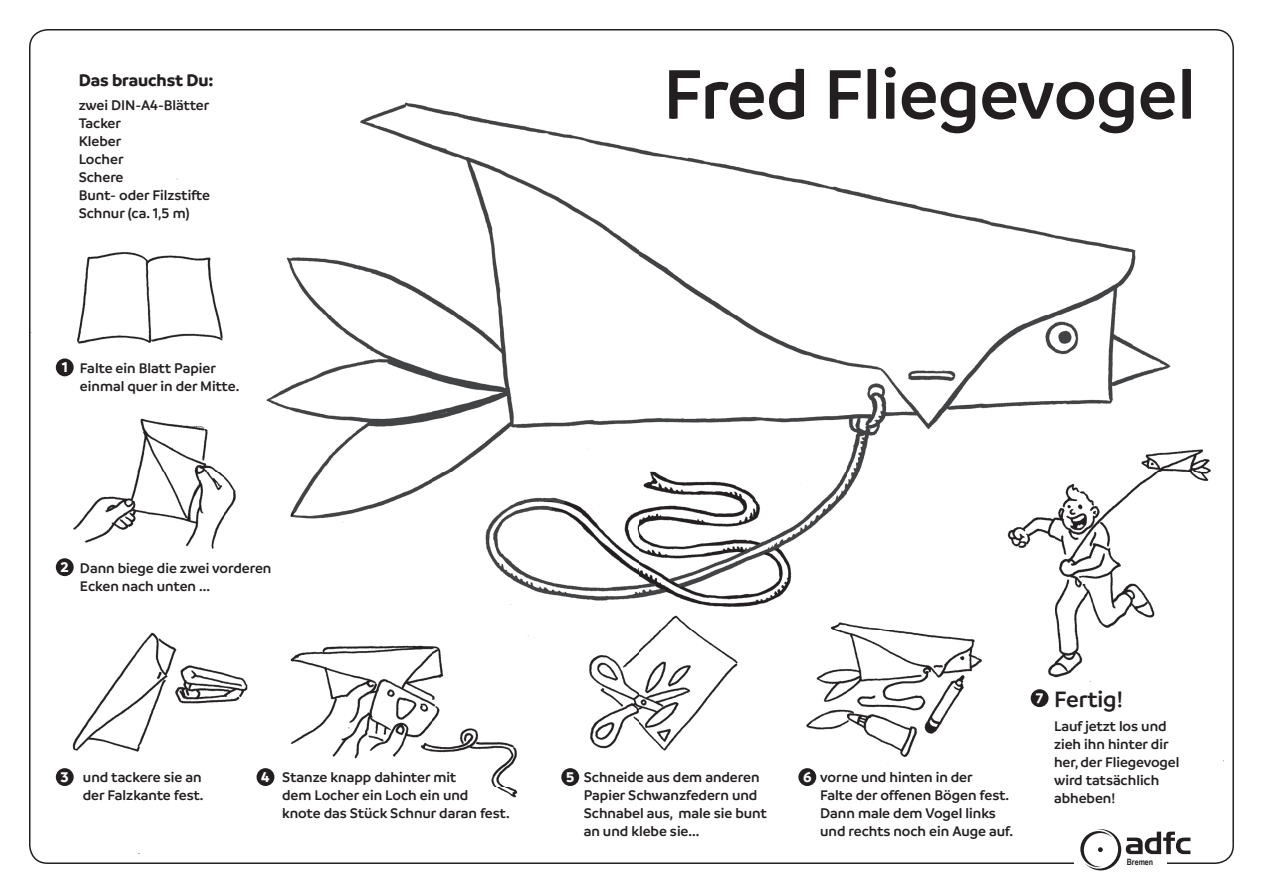
<style>
.page{position:relative;width:1263px;height:893px;background:#fff}
.page>*{position:absolute;margin:0;border:0;box-sizing:border-box;transform-origin:0 0}
.t1{font:600 75px "Branding";letter-spacing:-.005em;color:#231f20}
.t2{font:600 24px "Branding";letter-spacing:-.01em;color:#231f20}
.t3{font:700 18px "Branding";color:#231f20}
.t4{font:600 15px/18px "Branding";color:#231f20}
.t5{font:700 15px "Branding";color:#fff}
.t6{font:700 8.7px "Arial Narrow";color:#231f20}
</style>
<div class="page">
<img style="left:29px;top:29px;width:1205px;height:835px">
<div style="left:56px;top:358px;width:18px;height:18px;background:#231f20;border-radius:50%"></div>
<div style="left:56px;top:558px;width:18px;height:18px;background:#231f20;border-radius:50%"></div>
<div style="left:56px;top:768px;width:18px;height:18px;background:#231f20;border-radius:50%"></div>
<div style="left:561px;top:768px;width:18px;height:18px;background:#231f20;border-radius:50%"></div>
<div style="left:798px;top:768px;width:18px;height:18px;background:#231f20;border-radius:50%"></div>
<div style="left:1031px;top:689px;width:17px;height:18px;background:#231f20;border-radius:50%"></div>
<div style="left:257px;top:768px;width:17px;height:18px;background:#231f20;border-radius:50%"></div>
<div style="left:1073px;top:823px;width:93px;height:52px;background:#fff"></div>
<svg style="left:1080px;top:829px;width:110px;height:41px"></svg>
<p class="t3" style="left:79px;top:70px;width:136px">Das brauchst Du:</p>
<p class="t4" style="left:79px;top:96px;width:133px">zwei DIN-A4-Blätter<br>Tacker<br>Kleber<br>Locher<br>Schere<br>Bunt- oder Filzstifte<br>Schnur (ca. 1,5 m)</p>
<p class="t5" style="left:62px;top:359px;width:8px">1</p>
<p class="t4" style="left:80px;top:359px;width:161px">Falte ein Blatt Papier einmal quer in der Mitte.</p>
<p class="t5" style="left:61px;top:559px;width:10px">2</p>
<p class="t4" style="left:80px;top:559px;width:193px">Dann biege die zwei vorderen<br>Ecken nach unten ...</p>
<h1 class="t1" style="left:663px;top:53px;width:534px">Fred Fliegevogel</h1>
<p class="t4" style="left:282px;top:768px;width:229px">Stanze knapp dahinter mit<br>dem Locher ein Loch ein und knote das Stück Schnur daran fest.</p>
<p class="t5" style="left:61px;top:768px;width:10px">3</p>
<p class="t4" style="left:584px;top:768px;width:185px">Schneide aus dem anderen<br>Papier Schwanzfedern und<br>Schnabel aus, male sie bunt an und klebe sie...</p>
<p class="t5" style="left:566px;top:768px;width:10px">5</p>
<p class="t4" style="left:820px;top:768px;width:195px">vorne und hinten in der<br>Falte der offenen Bögen fest.<br>Dann male dem Vogel links und rechts noch ein Auge auf.</p>
<p class="t4" style="left:83px;top:768px;width:122px">und tackere sie an der Falzkante fest.</p>
<p class="t5" style="left:803px;top:768px;width:10px">6</p>
<p class="t5" style="left:261px;top:768px;width:10px">4</p>
<p class="t5" style="left:1036px;top:689px;width:9px">7</p>
<h2 class="t2" style="left:1054px;top:686px;width:70px">Fertig!</h2>
<p class="t4" style="left:1054px;top:717px;width:127px">Lauf jetzt los und zieh ihn hinter dir her, der Fliegevogel wird tatsächlich abheben!</p>
<p class="t6" style="left:1127px;top:855px;width:28px">Bremen</p>
</div>
